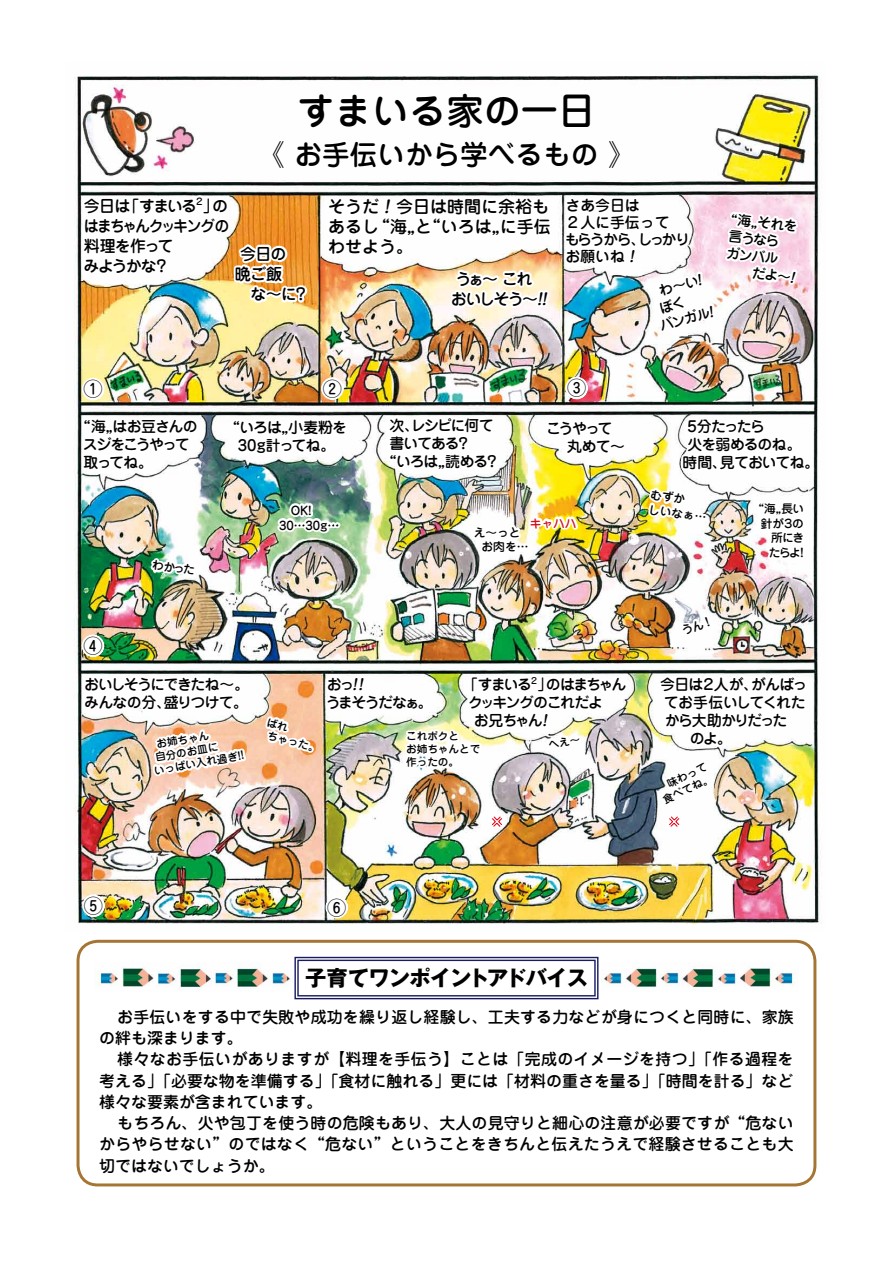
<style>
.page{position:relative;width:893px;height:1263px;background:#fff}
.page>*{position:absolute;margin:0;border:0;box-sizing:border-box;transform-origin:0 0}
.t1{font:500 37.2px "Jun 34 Pro";color:#000}
.t2{font:500 27.6px "Jun 34 Pro";color:#000}
.t3{font:700 21.3px "Gothic MB101 Pro";letter-spacing:-.045em;color:#000}
.t4{font:500 19.2px "Jun 34 Pro";color:#000}
.t5{font:500 16.95px/20.2px "Jun 34 Pro";color:#000;text-align:justify}
.t6{font:500 15.9px/21.3px "Jun 34 Pro";color:#000}
.t7{font:500 15.9px/20.2px "Jun 34 Pro";letter-spacing:-.11em;color:#000}
.t8{font:500 14.85px/18px "Jun 34 Pro";letter-spacing:-.085em;color:#000}
.t9{font:500 14.85px/18px "Jun 34 Pro";letter-spacing:-.045em;color:#000;text-align:center}
.t10{font:500 14.85px/17px "Jun 34 Pro";color:#000}
.t11{font:500 14.85px/18px "Jun 34 Pro";letter-spacing:-.11em;color:#000}
.t12{font:500 14.85px "Jun 34 Pro";letter-spacing:-.055em;color:#000}
.t13{font:500 14.85px "Jun 34 Pro";letter-spacing:-.12em;color:#000}
.t14{font:500 14.85px "Jun 34 Pro";letter-spacing:-.035em;color:#000}
.t15{font:500 14.85px "Jun 34 Pro";letter-spacing:-.115em;color:#000}
.t16{font:500 13.8px/17px "Jun 34 Pro";color:#000}
.t17{font:500 11.7px/14.9px "Jun 34 Pro";letter-spacing:-.02em;color:#000}
.t18{font:500 11.7px "Jun 34 Pro";color:#d0121b}
.t19{font:500 10.65px/12.8px "Jun 34 Pro";color:#000}
.s1{font-style:italic}
</style>
<div class="page">
<div style="left:77px;top:940px;width:739px;height:246px;border:3px solid #a57534;border-radius:20px"></div>
<img style="left:604px;top:962px;width:193px;height:28px">
<img style="left:96px;top:962px;width:197px;height:27px">
<svg style="left:294px;top:956px;width:305px;height:44px"></svg>
<div style="left:297px;top:960px;width:299px;height:36px;border:1px solid #171c61"></div>
<img style="left:74px;top:75px;width:748px;height:849px">
<div style="left:803px;top:462px;width:9px;height:9px;border:4px solid #fff;border-radius:50%"></div>
<img style="left:79px;top:75px;width:732px;height:845px">
<h1 class="t1" style="left:298px;top:82px;width:299px">すまいる家の一日</h1>
<h2 class="t2" style="left:258px;top:132px;width:379px">《 お手伝いから学べるもの 》</h2>
<p class="t7" style="left:84px;top:194px;width:147px">今日は「すまいる<sup>２</sup>」のはまちゃんクッキングの料理を作って<br>みようかな？</p>
<p class="t5" style="left:328px;top:194px;width:224px">そうだ<span class="s1">！</span>今日は時間に余裕もあるし“海„と“いろは„に手伝わせよう。</p>
<p class="t10" style="left:565px;top:195px;width:127px">さあ今日は<br>２人に手伝って<br>もらうから、しっかり</p>
<p class="t6" style="left:240px;top:242px;width:48px">今日の</p>
<p class="t8" style="left:565px;top:246px;width:79px">お願いね<span class="s1">！</span></p>
<p class="t6" style="left:235px;top:262px;width:75px;line-height:20.2px">晩ご飯<br>　な〜に？</p>
<p class="t7" style="left:451px;top:267px;width:106px">うぁ〜 これ<br>おいしそう〜<span class="s1">！！</span></p>
<p class="t16" style="left:657px;top:282px;width:49px;rotate:-16deg">わ〜い<span class="s1">！</span></p>
<p class="t16" style="left:657px;top:317px;width:61px;rotate:-16deg">バンガル<span class="s1">！</span></p>
<p class="t16" style="left:731px;top:209px;width:77px;rotate:6deg">“海„それを言うなら<br>ガンバル<br>　　だよ〜<span class="s1">！</span></p>
<p class="t4" style="left:84px;top:374px;width:21px">①</p>
<p class="t4" style="left:323px;top:373px;width:21px">②</p>
<p class="t4" style="left:567px;top:373px;width:21px">③</p>
<p class="t8" style="left:83px;top:416px;width:116px">“海„はお豆さんのスジをこうやって取ってね。</p>
<p class="t4" style="left:83px;top:631px;width:21px">④</p>
<p class="t17" style="left:153px;top:556px;width:44px;rotate:6deg">わかった</p>
<p class="t9" style="left:233px;top:417px;width:116px">“いろは„小麦粉を<br>30g計ってね。</p>
<p class="t8" style="left:389px;top:415px;width:111px">次、レシピに何て書いてある？<br>“いろは„読める？</p>
<p class="t8" style="left:687px;top:416px;width:79px">5分たったら</p>
<p class="t11" style="left:546px;top:418px;width:80px">こうやって　 丸めて〜</p>
<p class="t12" style="left:687px;top:433px;width:116px">火を弱めるのね。</p>
<p class="t12" style="left:682px;top:451px;width:138px">時間、見ておいてね。</p>
<p class="t17" style="left:279px;top:502px;width:62px">　OK!<br>30…30g…</p>
<p class="t18" style="left:530px;top:514px;width:48px">キャハハ</p>
<p class="t17" style="left:482px;top:523px;width:48px;text-indent:-8px">え〜っとお肉を…</p>
<p class="t17" style="left:652px;top:486px;width:60px;rotate:8deg">むずか<br>しいなぁ…</p>
<p class="t17" style="left:758px;top:500px;width:47px">“海„長い</p>
<p class="t17" style="left:761px;top:514px;width:45px">針が３の</p>
<p class="t17" style="left:771px;top:529px;width:35px">所にき</p>
<p class="t17" style="left:769px;top:544px;width:41px">たらよ！</p>
<p class="t13" style="left:463px;top:672px;width:165px">「すまいる<sup>２</sup>」のはまちゃん</p>
<p class="t8" style="left:468px;top:692px;width:136px">クッキングのこれだよ</p>
<p class="t8" style="left:474px;top:710px;width:83px">お兄ちゃん<span class="s1">！</span></p>
<p class="t8" style="left:84px;top:674px;width:167px">おいしそうにできたね〜。みんなの分、盛りつけて。</p>
<p class="t11" style="left:326px;top:674px;width:108px">おっ<span class="s1">！！<br></span>うまそうだなぁ。</p>
<p class="t19" style="left:272px;top:716px;width:55px;text-indent:-4px;rotate:14deg">ばれ<br>ちゃった。</p>
<p class="t19" style="left:155px;top:737px;width:55px;rotate:-10deg">お姉ちゃん</p>
<p class="t19" style="left:406px;top:729px;width:76px">これボクと<br>お姉ちゃんとで作ったの。</p>
<p class="t19" style="left:154px;top:750px;width:65px;rotate:-10deg">自分のお皿に</p>
<p class="t19" style="left:153px;top:763px;width:93px;rotate:-10deg">いっぱい入れ過ぎ!!</p>
<p class="t9" style="left:660px;top:674px;width:149px">今日は２人が、がんばっ</p>
<p class="t14" style="left:664px;top:690px;width:143px">てお手伝いしてくれた</p>
<p class="t15" style="left:665px;top:708px;width:124px">から大助かりだった</p>
<p class="t8" style="left:660px;top:728px;width:73px">　　のよ。</p>
<p class="t19" style="left:655px;top:782px;width:55px;rotate:-25deg">　味わって食べてね。</p>
<p class="t4" style="left:84px;top:890px;width:21px">⑤</p>
<p class="t4" style="left:327px;top:892px;width:21px">⑥</p>
<h3 class="t3" style="left:305px;top:960px;width:284px">子育てワンポイントアドバイス</h3>
<p class="t6" style="left:99px;top:1005px;width:696px;text-indent:18px">お手伝いをする中で失敗や成功を繰り返し経験し、工夫する力などが身につくと同時に、家族の絆も深まります。</p>
<p class="t6" style="left:99px;top:1047px;width:696px;text-align:justify;text-indent:18px">様々なお手伝いがありますが【料理を手伝う】ことは「完成のイメージを持つ」「作る過程を考える」「必要な物を準備する」「食材に触れる」更には「材料の重さを量る」「時間を計る」など様々な要素が含まれています。</p>
<p class="t6" style="left:99px;top:1111px;width:696px;text-align:justify;text-indent:18px">もちろん、火や包丁を使う時の危険もあり、大人の見守りと細心の注意が必要ですが“危ないからやらせない”のではなく“危ない”ということをきちんと伝えたうえで経験させることも大切ではないでしょうか。</p>
</div>
